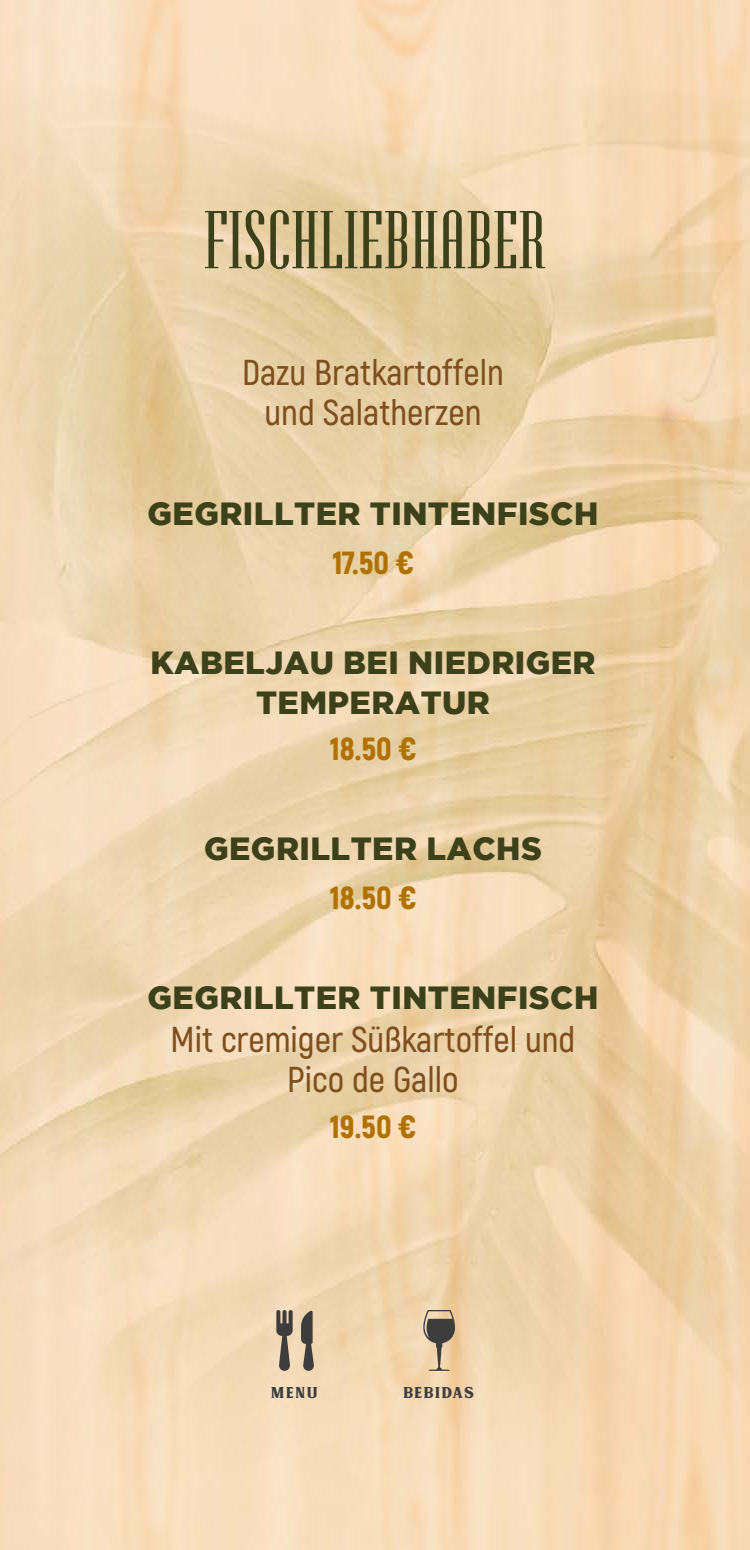
<style>
.page{position:relative;width:750px;height:1550px;background:#fff}
.page>*{position:absolute;margin:0;border:0;box-sizing:border-box;transform-origin:0 0}
.t1{font:70px "Hamerslag DEMO";letter-spacing:.01em;color:#3d411a}
.t2{font:600 36px/40px "Akrobat";color:#7e4f1f;text-align:center}
.t3{font:900 32px/40px "Gotham";letter-spacing:.015em;color:#3d411a;text-align:center}
.t4{font:900 32px "Akrobat";color:#b17100}
.t5{font:22px "MUARADEMO";letter-spacing:.05em;color:#3d3d3d}
</style>
<div class="page">
<svg style="left:301px;top:1311px;width:13px;height:60px"></svg>
<svg style="left:276px;top:1310px;width:17px;height:61px"></svg>
<svg style="left:423px;top:1310px;width:32px;height:61px;background:#a5937b"></svg>
<h1 class="t1" style="left:204px;top:188px;width:343px">FISCHLIEBHABER</h1>
<p class="t2" style="left:242px;top:352px;width:263px">Dazu Bratkartoffeln und Salatherzen</p>
<p class="t3" style="left:148px;top:493px;width:452px">GEGRILLTER TINTENFISCH</p>
<p class="t4" style="left:332px;top:542px;width:83px">17.50 €</p>
<p class="t3" style="left:150px;top:642px;width:447px">KABELJAU BEI NIEDRIGER<br>TEMPERATUR</p>
<p class="t4" style="left:330px;top:728px;width:88px">18.50 €</p>
<p class="t3" style="left:204px;top:828px;width:339px">GEGRILLTER LACHS</p>
<p class="t4" style="left:330px;top:877px;width:88px">18.50 €</p>
<p class="t3" style="left:148px;top:977px;width:452px">GEGRILLTER TINTENFISCH</p>
<p class="t2" style="left:171px;top:1020px;width:406px">Mit cremiger Süßkartoffel und<br>Pico de Gallo</p>
<p class="t4" style="left:330px;top:1106px;width:88px">19.50 €</p>
<p class="t5" style="left:272px;top:1377px;width:49px">MENU</p>
<p class="t5" style="left:404px;top:1377px;width:72px">BEBIDAS</p>
</div>
